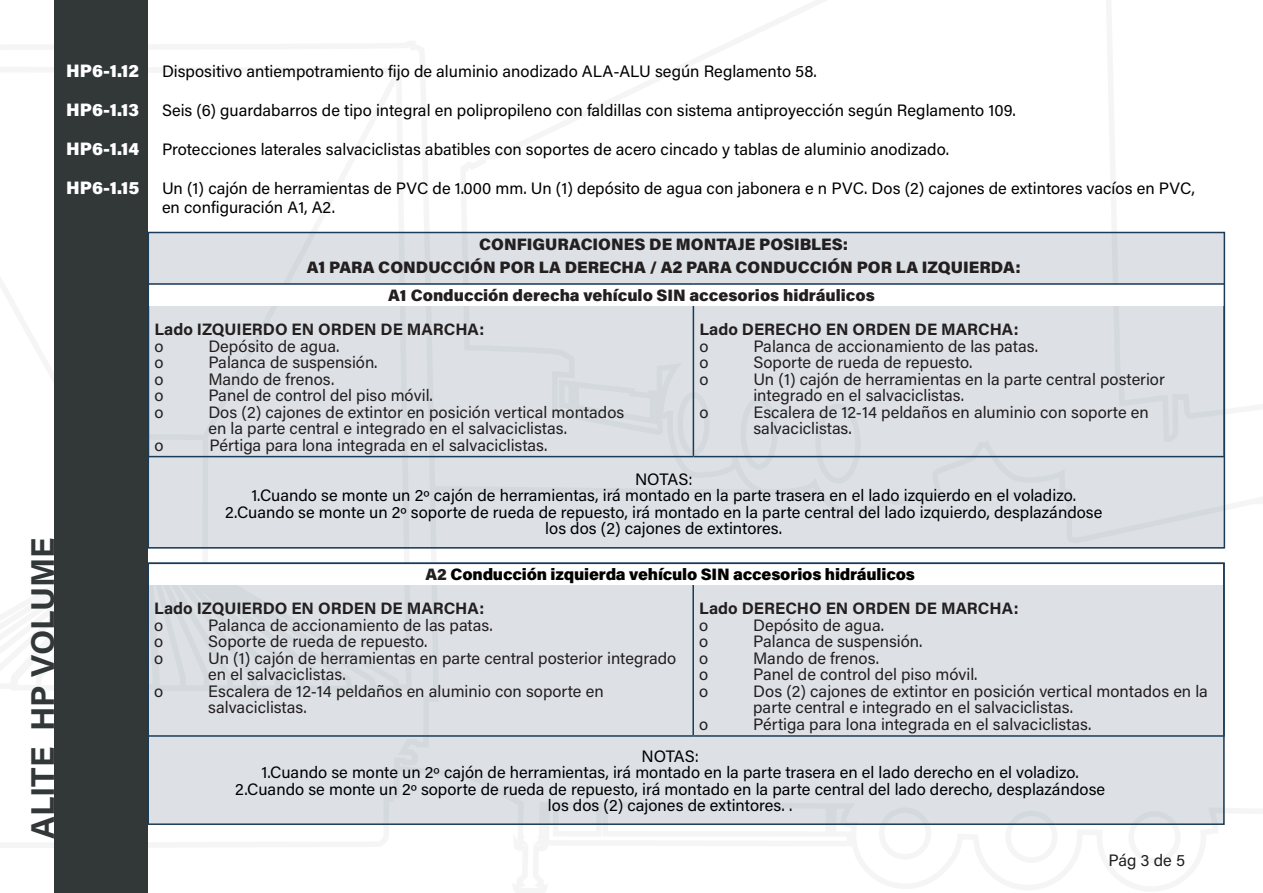
<style>
.page{position:relative;width:1263px;height:893px;background:#fff}
.page>*{position:absolute;margin:0;border:0;box-sizing:border-box;transform-origin:0 0}
.t1{font:700 33px "Acumin Pro";color:#323738}
.t2{font:900 18px "Acumin Pro";color:#fff}
.t3{font:16.5px/19.5px "Acumin Pro";color:#000001}
.t4{font:16.5px/16.5px "Acumin Pro";color:#231f20}
.t5{font:900 16.5px "Acumin Pro";color:#231f20}
.t6{font:700 16.5px "Acumin Pro";color:#231f20}
.t7{font:900 16.5px "Acumin Pro";letter-spacing:-.01em;color:#000001}
.s1{color:#231f20}
</style>
<div class="page">
<div style="left:1005px;top:810px;width:53px;height:53px;border:6px solid #3e3e3f;border-radius:50%"></div>
<div style="left:879px;top:807px;width:52px;height:53px;border:6px solid #3e3e3f;border-radius:50%"></div>
<div style="left:133px;top:232px;width:1090px;height:317px;background:#dde1e6"></div>
<div style="left:54px;top:0;width:94px;height:893px;background:#323738"></div>
<hr style="left:693px;top:285px;width:1px;height:171px;background:#1b3c59">
<hr style="left:148px;top:283px;width:545px;height:2px;background:#1b3c59">
<hr style="left:693px;top:283px;width:532px;height:2px;background:#1b3c59">
<hr style="left:148px;top:456px;width:545px;height:1px;background:#1b3c59">
<hr style="left:693px;top:456px;width:532px;height:1px;background:#1b3c59">
<div style="left:149px;top:285px;width:1074px;height:20px;background:#fff"></div>
<div style="left:148px;top:232px;width:1077px;height:317px;border:2px solid #1b3c59"></div>
<div style="left:147px;top:563px;width:1078px;height:262px;background:#dde1e6"></div>
<hr style="left:692px;top:564px;width:2px;height:171px;background:#1b3c59">
<hr style="left:147px;top:735px;width:546px;height:2px;background:#1b3c59">
<hr style="left:693px;top:735px;width:532px;height:2px;background:#1b3c59">
<div style="left:149px;top:564px;width:1074px;height:21px;background:#fff"></div>
<div style="left:147px;top:563px;width:1078px;height:262px;border:2px solid #1b3c59"></div>
<p class="t1" style="left:19px;top:839px;width:303px;rotate:-90deg">ALITE HP VOLUME</p>
<p class="t2" style="left:66px;top:57px;width:75px">HP6-1.12</p>
<p class="t3" style="left:162px;top:60px;width:656px">Dispositivo antiempotramiento fijo de aluminio anodizado ALA-ALU según Reglamento 58.</p>
<p class="t2" style="left:66px;top:96px;width:75px">HP6-1.13</p>
<p class="t3" style="left:162px;top:99px;width:855px">Seis (6) guardabarros de tipo integral en polipropileno con faldillas con sistema antiproyección según Reglamento 109.</p>
<p class="t2" style="left:66px;top:135px;width:75px">HP6-1.14</p>
<p class="t3" style="left:162px;top:138px;width:788px">Protecciones laterales salvaciclistas abatibles con soportes de acero cincado y tablas de aluminio anodizado.</p>
<p class="t2" style="left:66px;top:174px;width:75px">HP6-1.15</p>
<p class="t3" style="left:162px;top:177px;width:1034px">Un (1) cajón de herramientas de PVC de 1.000 mm. Un (1) depósito de agua con jabonera e n PVC. Dos (2) cajones de extintores vacíos en PVC, en configuración A1, A2.</p>
<p class="t5" style="left:479px;top:233px;width:371px">CONFIGURACIONES DE MONTAJE POSIBLES:</p>
<p class="t5" style="left:307px;top:256px;width:715px">A1 PARA CONDUCCIÓN POR LA DERECHA / A2 PARA CONDUCCIÓN POR LA IZQUIERDA:</p>
<p class="t5" style="left:388px;top:283px;width:488px">A1 Conducción derecha vehículo SIN accesorios hidráulicos</p>
<p class="t6" style="left:154px;top:318px;width:331px">Lado IZQUIERDO EN ORDEN DE MARCHA:</p>
<p class="t4" style="left:154px;top:337px;width:11px">o</p>
<p class="t4" style="left:208px;top:337px;width:132px">Depósito de agua.</p>
<p class="t4" style="left:154px;top:353px;width:11px">o</p>
<p class="t4" style="left:208px;top:353px;width:171px">Palanca de suspensión.</p>
<p class="t4" style="left:154px;top:370px;width:11px">o</p>
<p class="t4" style="left:208px;top:370px;width:127px">Mando de frenos.</p>
<p class="t4" style="left:154px;top:386px;width:11px">o</p>
<p class="t4" style="left:208px;top:386px;width:226px">Panel de control del piso móvil.</p>
<p class="t4" style="left:154px;top:403px;width:11px">o</p>
<p class="t4" style="left:208px;top:403px;width:417px">Dos (2) cajones de extintor en posición vertical montados en la parte central e integrado en el salvaciclistas.</p>
<p class="t4" style="left:154px;top:436px;width:11px">o</p>
<p class="t4" style="left:209px;top:436px;width:340px">Pértiga para lona integrada en el salvaciclistas.</p>
<p class="t6" style="left:699px;top:318px;width:321px">Lado DERECHO EN ORDEN DE MARCHA:</p>
<p class="t4" style="left:699px;top:337px;width:11px">o</p>
<p class="t4" style="left:753px;top:337px;width:286px">Palanca de accionamiento de las patas.</p>
<p class="t4" style="left:699px;top:353px;width:11px">o</p>
<p class="t4" style="left:753px;top:353px;width:221px">Soporte de rueda de repuesto.</p>
<p class="t4" style="left:699px;top:370px;width:11px">o</p>
<p class="t4" style="left:753px;top:370px;width:413px">Un (1) cajón de herramientas en la parte central posterior integrado en el salvaciclistas.</p>
<p class="t4" style="left:699px;top:403px;width:11px">o</p>
<p class="t4" style="left:753px;top:403px;width:397px">Escalera de 12-14 peldaños en aluminio con soporte en salvaciclistas.</p>
<p class="t3" style="left:635px;top:469px;width:59px">NOTAS:</p>
<p class="t3" style="left:251px;top:485px;width:826px">1.Cuando se monte un 2º cajón de herramientas, irá montado en la parte trasera en el lado izquierdo en el voladizo.</p>
<p class="t3" style="left:225px;top:503px;width:879px;line-height:16.5px;text-align:center">2.Cuando se monte un 2º soporte de rueda de repuesto, irá montado en la parte central del lado izquierdo, desplazándose los dos (2) cajones de extintores.</p>
<p class="t7" style="left:425px;top:563px;width:491px"><span class="s1">A2</span> Conducción izquierda vehículo SIN accesorios hidráulicos</p>
<p class="t6" style="left:154px;top:597px;width:331px">Lado IZQUIERDO EN ORDEN DE MARCHA:</p>
<p class="t4" style="left:154px;top:616px;width:11px">o</p>
<p class="t4" style="left:208px;top:616px;width:286px">Palanca de accionamiento de las patas.</p>
<p class="t4" style="left:154px;top:633px;width:11px">o</p>
<p class="t4" style="left:208px;top:633px;width:221px">Soporte de rueda de repuesto.</p>
<p class="t4" style="left:154px;top:649px;width:11px">o</p>
<p class="t4" style="left:208px;top:649px;width:469px">Un (1) cajón de herramientas en parte central posterior integrado en el salvaciclistas.</p>
<p class="t4" style="left:154px;top:682px;width:11px">o</p>
<p class="t4" style="left:208px;top:682px;width:397px">Escalera de 12-14 peldaños en aluminio con soporte en salvaciclistas.</p>
<p class="t6" style="left:699px;top:597px;width:321px">Lado DERECHO EN ORDEN DE MARCHA:</p>
<p class="t4" style="left:699px;top:616px;width:11px">o</p>
<p class="t4" style="left:753px;top:616px;width:132px">Depósito de agua.</p>
<p class="t4" style="left:699px;top:633px;width:11px">o</p>
<p class="t4" style="left:753px;top:633px;width:171px">Palanca de suspensión.</p>
<p class="t4" style="left:699px;top:649px;width:11px">o</p>
<p class="t4" style="left:753px;top:649px;width:127px">Mando de frenos.</p>
<p class="t4" style="left:699px;top:666px;width:11px">o</p>
<p class="t4" style="left:753px;top:666px;width:226px">Panel de control del piso móvil.</p>
<p class="t4" style="left:699px;top:682px;width:11px">o</p>
<p class="t4" style="left:753px;top:682px;width:456px">Dos (2) cajones de extintor en posición vertical montados en la parte central e integrado en el salvaciclistas.</p>
<p class="t4" style="left:699px;top:715px;width:11px">o</p>
<p class="t4" style="left:753px;top:715px;width:340px">Pértiga para lona integrada en el salvaciclistas.</p>
<p class="t3" style="left:641px;top:746px;width:59px">NOTAS:</p>
<p class="t3" style="left:262px;top:762px;width:819px">1.Cuando se monte un 2º cajón de herramientas, irá montado en la parte trasera en el lado derecho en el voladizo.</p>
<p class="t3" style="left:235px;top:779px;width:871px">2.Cuando se monte un 2º soporte de rueda de repuesto, irá montado en la parte central del lado derecho, desplazándose</p>
<p class="t3" style="left:548px;top:795px;width:246px">los dos (2) cajones de extintores. .</p>
<p class="t4" style="left:1108px;top:851px;width:78px">Pág 3 de 5</p>
</div>
